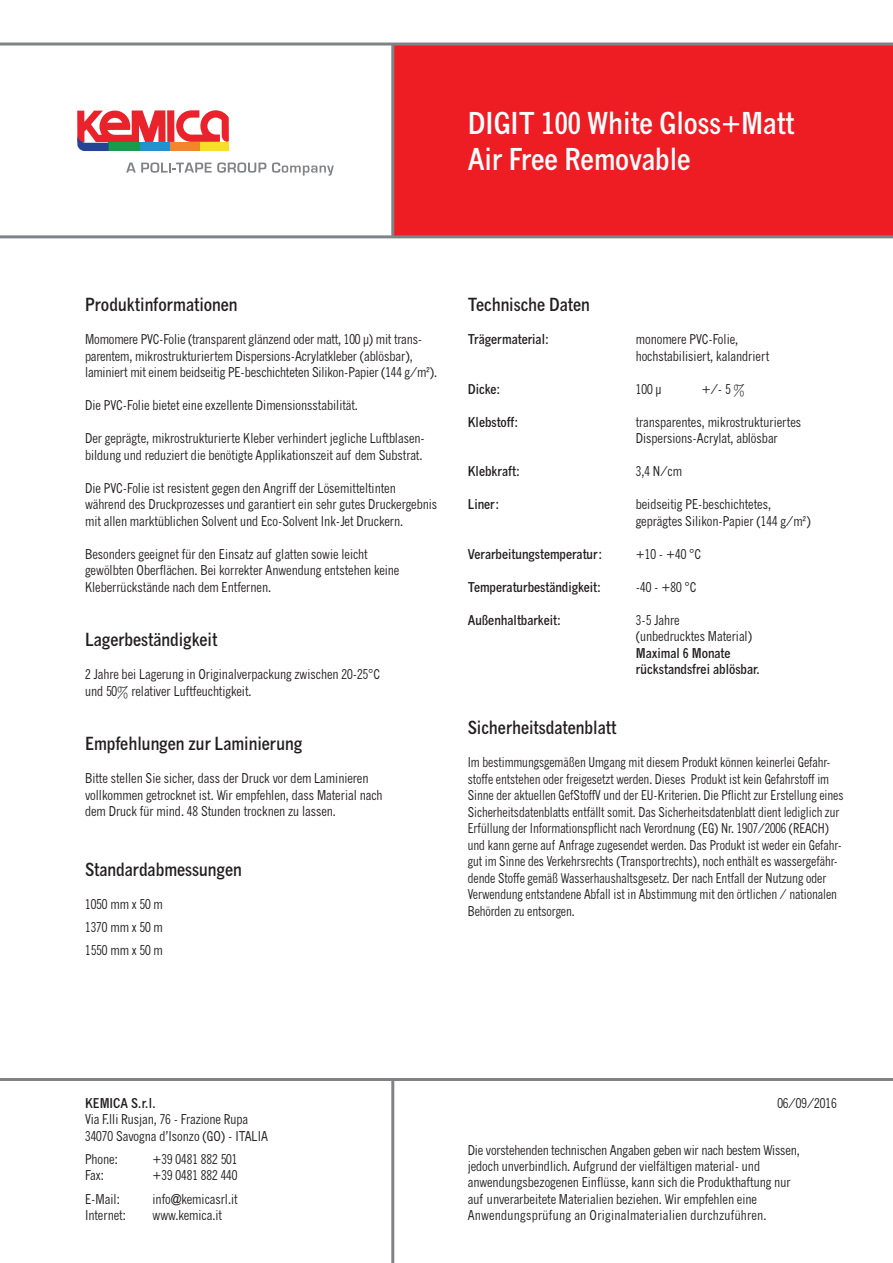
<style>
.page{position:relative;width:893px;height:1263px;background:#fff}
.page>*{position:absolute;margin:0;border:0;box-sizing:border-box;transform-origin:0 0}
.t1{font:700 condensed 30px/36px "News Gothic MT Pro";color:#fff}
.t2{font:700 condensed 18px "News Gothic MT Pro";color:#231f20}
.t3{font:condensed 13.5px/16.5px "News Gothic MT Pro";color:#231f20}
.t4{font:condensed 13.5px/16.5px "News Gothic MT Pro";color:#231f20;scale:.95 1}
.t5{font:700 condensed 13.5px/16.5px "News Gothic MT Pro";color:#231f20}
</style>
<div class="page">
<div style="left:393px;top:44px;width:500px;height:193px;background:#ee1d23"></div>
<hr style="left:0;top:235px;width:893px;height:3px;background:#808285">
<hr style="left:0;top:43px;width:893px;height:3px;background:#808285">
<hr style="left:391px;top:44px;width:3px;height:193px;background:#808285">
<hr style="left:0;top:1078px;width:893px;height:3px;background:#808285">
<hr style="left:391px;top:1079px;width:3px;height:184px;background:#808285">
<svg style="left:77px;top:110px;width:152px;height:41px"></svg>
<svg style="left:126px;top:162px;width:140px;height:11px"></svg>
<svg style="left:272px;top:162px;width:62px;height:14px"></svg>
<h1 class="t1" style="left:468px;top:104px;width:328px">DIGIT 100 White Gloss+Matt<br>Air Free Removable</h1>
<h2 class="t2" style="left:85px;top:293px;width:154px">Produktinformationen</h2>
<p class="t3" style="left:85px;top:331px;width:354px">Momomere PVC-Folie (transparent glänzend oder matt, 100 μ) mit trans&shy;parentem, mikrostrukturiertem Dispersions-Acrylatkleber (ablösbar), laminiert mit einem beidseitig PE-beschichteten Silikon-Papier (144 g/m²).</p>
<p class="t3" style="left:85px;top:397px;width:274px">Die PVC-Folie bietet eine exzellente Dimensionsstabilität.</p>
<p class="t3" style="left:85px;top:430px;width:339px">Der geprägte, mikrostrukturierte Kleber verhindert jegliche Luftblasen&shy;bildung und reduziert die benötigte Applikationszeit auf dem Substrat.</p>
<p class="t3" style="left:85px;top:479px;width:354px">Die PVC-Folie ist resistent gegen den Angriff der Lösemitteltinten während des Druckprozesses und garantiert ein sehr gutes Druckergebnis mit allen marktüblichen Solvent und Eco-Solvent Ink-Jet Druckern.</p>
<p class="t3" style="left:85px;top:545px;width:316px">Besonders geeignet für den Einsatz auf glatten sowie leicht gewölbten Oberflächen. Bei korrekter Anwendung entstehen keine<br>Kleberrückstände nach dem Entfernen.</p>
<h2 class="t2" style="left:85px;top:629px;width:134px">Lagerbeständigkeit</h2>
<p class="t3" style="left:85px;top:666px;width:297px">2 Jahre bei Lagerung in Originalverpackung zwischen 20-25°C und 50% relativer Luftfeuchtigkeit.</p>
<h2 class="t2" style="left:85px;top:733px;width:219px">Empfehlungen zur Laminierung</h2>
<p class="t3" style="left:85px;top:770px;width:299px">Bitte stellen Sie sicher, dass der Druck vor dem Laminieren vollkommen getrocknet ist. Wir empfehlen, dass Material nach dem Druck für mind. 48 Stunden trocknen zu lassen.</p>
<h2 class="t2" style="left:85px;top:859px;width:158px">Standardabmessungen</h2>
<p class="t3" style="left:85px;top:893px;width:79px;line-height:22.5px;text-align:justify">1050 mm x 50 m 1370 mm x 50 m 1550 mm x 50 m</p>
<h2 class="t2" style="left:468px;top:293px;width:124px">Technische Daten</h2>
<p class="t5" style="left:468px;top:331px;width:83px">Trägermaterial:</p>
<p class="t3" style="left:636px;top:331px;width:135px">monomere PVC-Folie, hochstabilisiert, kalandriert</p>
<p class="t5" style="left:468px;top:380px;width:34px">Dicke:</p>
<p class="t3" style="left:636px;top:380px;width:27px">100 μ</p>
<p class="t3" style="left:702px;top:380px;width:45px">+/- 5 %</p>
<p class="t5" style="left:468px;top:413px;width:52px">Klebstoff:</p>
<p class="t3" style="left:636px;top:413px;width:167px">transparentes, mikrostrukturiertes<br>Dispersions-Acrylat, ablösbar</p>
<p class="t5" style="left:468px;top:463px;width:54px">Klebkraft:</p>
<p class="t3" style="left:636px;top:463px;width:48px">3,4 N/cm</p>
<p class="t5" style="left:468px;top:496px;width:33px">Liner:</p>
<p class="t3" style="left:636px;top:496px;width:177px">beidseitig PE-beschichtetes, geprägtes Silikon-Papier (144 g/m²)</p>
<p class="t5" style="left:468px;top:545px;width:136px">Verarbeitungstemperatur:</p>
<p class="t3" style="left:636px;top:545px;width:67px">+10 - +40 °C</p>
<p class="t5" style="left:468px;top:578px;width:135px">Temperaturbeständigkeit:</p>
<p class="t3" style="left:636px;top:578px;width:62px">-40 - +80 °C</p>
<p class="t5" style="left:468px;top:611px;width:95px">Außenhaltbarkeit:</p>
<p class="t3" style="left:636px;top:611px;width:118px">3-5 Jahre (unbedrucktes Material)</p>
<p class="t5" style="left:636px;top:644px;width:126px">Maximal 6 Monate rückstandsfrei ablösbar.</p>
<h2 class="t2" style="left:468px;top:717px;width:150px">Sicherheitsdatenblatt</h2>
<p class="t4" style="left:468px;top:754px;width:397px">Im bestimmungsgemäßen Umgang mit diesem Produkt können keinerlei Gefahr&shy;stoffe entstehen oder freigesetzt werden. Dieses Produkt ist kein Gefahrstoff im Sinne der aktuellen GefStoffV und der EU-Kriterien. Die Pflicht zur Erstellung eines Sicherheitsdatenblatts entfällt somit. Das Sicherheitsdatenblatt dient lediglich zur Erfüllung der Informationspflicht nach Verordnung (EG) Nr. 1907/2006 (REACH) und kann gerne auf Anfrage zugesendet werden. Das Produkt ist weder ein Gefahr&shy;gut im Sinne des Verkehrsrechts (Transportrechts), noch enthält es wassergefähr&shy;dende Stoffe gemäß Wasserhaushaltsgesetz. Der nach Entfall der Nutzung oder Verwendung entstandene Abfall ist in Abstimmung mit den örtlichen / nationalen Behörden zu entsorgen.</p>
<p class="t5" style="left:85px;top:1095px;width:72px">KEMICA S.r.l.</p>
<p class="t3" style="left:85px;top:1111px;width:184px">Via F.lli Rusjan, 76 - Frazione Rupa<br>34070 Savogna d’Isonzo (GO) - ITALIA</p>
<p class="t3" style="left:85px;top:1151px;width:34px">Phone:</p>
<p class="t3" style="left:153px;top:1151px;width:87px">+39 0481 882 501</p>
<p class="t3" style="left:85px;top:1167px;width:20px">Fax:</p>
<p class="t3" style="left:153px;top:1167px;width:87px">+39 0481 882 440</p>
<p class="t3" style="left:85px;top:1190px;width:36px">E-Mail:</p>
<p class="t3" style="left:153px;top:1190px;width:87px">info@kemicasrl.it</p>
<p class="t3" style="left:85px;top:1207px;width:42px">Internet:</p>
<p class="t3" style="left:153px;top:1207px;width:71px">www.kemica.it</p>
<p class="t3" style="left:777px;top:1095px;width:61px">06/09/2016</p>
<p class="t3" style="left:468px;top:1142px;width:334px">Die vorstehenden technischen Angaben geben wir nach bestem Wissen, jedoch unverbindlich. Aufgrund der vielfältigen material- und anwendungsbezogenen Einflüsse, kann sich die Produkthaftung nur auf unverarbeitete Materialien beziehen. Wir empfehlen eine Anwendungsprüfung an Originalmaterialien durchzuführen.</p>
</div>
